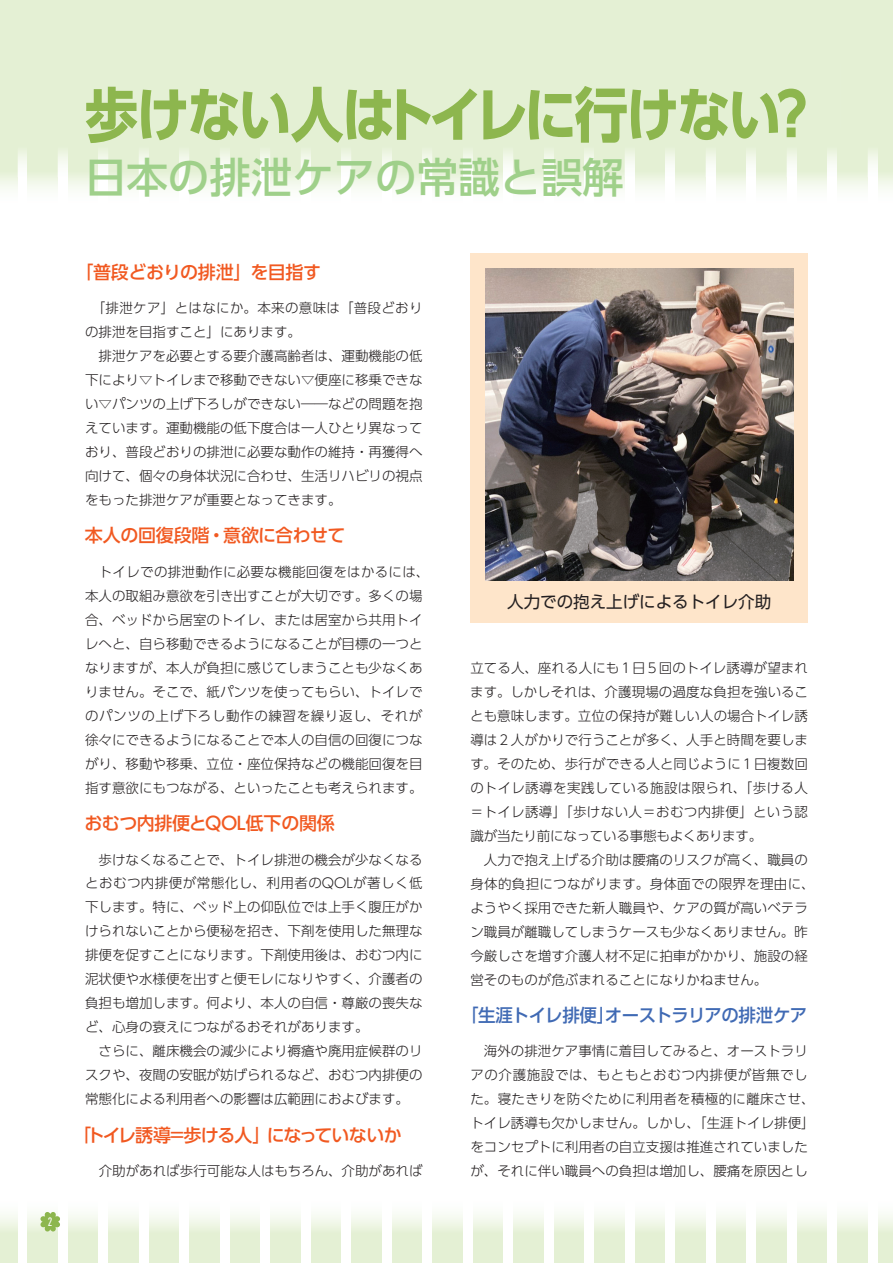
<style>
.page{position:relative;width:893px;height:1263px;background:#fff}
.page>*{position:absolute;margin:0;border:0;box-sizing:border-box;transform-origin:0 0}
.t1{font:700 59.25px "UD Shin Go Pr 6";letter-spacing:-.04em;color:#8db64e;scale:.9 1}
.t2{font:500 41.4px "UD Shin Go Pr 6";color:#9fd08a}
.t3{font:500 18px "UD Shin Go Pr 6";letter-spacing:-.03em;color:#f15921}
.t4{font:500 18px "UD Shin Go Pr 6";letter-spacing:-.035em;color:#406ab4}
.t5{font:500 18px "UD Shin Go Pr 6";letter-spacing:-.06em;color:#f15921}
.t6{font:16.5px "UD Shin Go Pr 6";color:#231f20}
.t7{font:300 13.5px/24px "UD Shin Go Pr 6";color:#231f20}
.t8{font:500 12px "DIN Cond";color:#fff}
</style>
<div class="page">
<img style="left:28px;top:1215px;width:29px;height:48px">
<div style="left:311px;top:0;width:30px;height:64px;background:#e4f0d4"></div>
<div style="left:635px;top:0;width:30px;height:64px;background:#e4f0d4"></div>
<div style="left:149px;top:0;width:30px;height:64px;background:#e4f0d4"></div>
<div style="left:473px;top:0;width:30px;height:64px;background:#e4f0d4"></div>
<div style="left:797px;top:0;width:30px;height:64px;background:#e4f0d4"></div>
<div style="left:68px;top:0;width:30px;height:64px;background:#e4f0d4"></div>
<div style="left:392px;top:0;width:30px;height:64px;background:#e4f0d4"></div>
<div style="left:716px;top:0;width:30px;height:64px;background:#e4f0d4"></div>
<div style="left:230px;top:0;width:30px;height:64px;background:#e4f0d4"></div>
<div style="left:554px;top:0;width:30px;height:64px;background:#e4f0d4"></div>
<div style="left:28px;top:0;width:29px;height:64px;background:#e4f0d4"></div>
<div style="left:352px;top:0;width:29px;height:64px;background:#e4f0d4"></div>
<div style="left:676px;top:0;width:29px;height:64px;background:#e4f0d4"></div>
<div style="left:190px;top:0;width:29px;height:64px;background:#e4f0d4"></div>
<div style="left:514px;top:0;width:29px;height:64px;background:#e4f0d4"></div>
<div style="left:838px;top:0;width:29px;height:64px;background:#e4f0d4"></div>
<div style="left:109px;top:0;width:29px;height:64px;background:#e4f0d4"></div>
<div style="left:433px;top:0;width:29px;height:64px;background:#e4f0d4"></div>
<div style="left:757px;top:0;width:29px;height:64px;background:#e4f0d4"></div>
<div style="left:271px;top:0;width:29px;height:64px;background:#e4f0d4"></div>
<div style="left:595px;top:0;width:29px;height:64px;background:#e4f0d4"></div>
<svg style="left:40px;top:1212px;width:20px;height:19px"></svg>
<div style="left:470px;top:253px;width:338px;height:370px;background:#fee5ca"></div>
<img style="left:485px;top:269px;width:308px;height:311px">
<p class="t8" style="left:48px;top:1214px;width:6px">2</p>
<h1 class="t1" style="left:85px;top:66px;width:817px">歩けない人はトイレに行けない？</h1>
<h2 class="t2" style="left:85px;top:144px;width:541px">日本の排泄ケアの常識と誤解</h2>
<h3 class="t3" style="left:75px;top:257px;width:247px">「普段どおりの排泄」を目指す</h3>
<p class="t7" style="left:85px;top:295px;width:339px">　「排泄ケア」とはなにか。本来の意味は「普段どおりの排泄を目指すこと」にあります。<br>　排泄ケアを必要とする要介護高齢者は、運動機能の低下により▽トイレまで移動できない▽便座に移乗できない▽パンツの上げ下ろしができない――などの問題を抱えています。運動機能の低下度合は一人ひとり異なっており、普段どおりの排泄に必要な動作の維持・再獲得へ向けて、個々の身体状況に合わせ、生活リハビリの視点をもった排泄ケアが重要となってきます。</p>
<h3 class="t3" style="left:85px;top:521px;width:262px">本人の回復段階・意欲に合わせて</h3>
<p class="t7" style="left:85px;top:559px;width:346px">　トイレでの排泄動作に必要な機能回復をはかるには、本人の取組み意欲を引き出すことが大切です。多くの場合、ベッドから居室のトイレ、または居室から共用トイレへと、自ら移動できるようになることが目標の一つとなりますが、本人が負担に感じてしまうことも少なくありません。そこで、紙パンツを使ってもらい、トイレでのパンツの上げ下ろし動作の練習を繰り返し、それが徐々にできるようになることで本人の自信の回復につながり、移動や移乗、立位・座位保持などの機能回復を目指す意欲にもつながる、といったことも考えられます。</p>
<h3 class="t3" style="left:85px;top:809px;width:252px">おむつ内排便とQOL低下の関係</h3>
<p class="t7" style="left:85px;top:847px;width:339px">　歩けなくなることで、トイレ排泄の機会が少なくなるとおむつ内排便が常態化し、利用者のQOLが著しく低下します。特に、ベッド上の仰臥位では上手く腹圧がかけられないことから便秘を招き、下剤を使用した無理な排便を促すことになります。下剤使用後は、おむつ内に泥状便や水様便を出すと便モレになりやすく、介護者の負担も増加します。何より、本人の自信・尊厳の喪失など、心身の衰えにつながるおそれがあります。<br>　さらに、離床機会の減少により褥瘡や廃用症候群のリスクや、夜間の安眠が妨げられるなど、おむつ内排便の常態化による利用者への影響は広範囲におよびます。</p>
<h3 class="t5" style="left:73px;top:1120px;width:330px">「トイレ誘導＝歩ける人」になっていないか</h3>
<p class="t7" style="left:85px;top:1159px;width:339px">　介助があれば歩行可能な人はもちろん、介助があれば</p>
<p class="t6" style="left:507px;top:588px;width:265px">人力での抱え上げによるトイレ介助</p>
<p class="t7" style="left:470px;top:655px;width:346px">立てる人、座れる人にも１日５回のトイレ誘導が望まれます。しかしそれは、介護現場の過度な負担を強いることも意味します。立位の保持が難しい人の場合トイレ誘導は２人がかりで行うことが多く、人手と時間を要します。そのため、歩行ができる人と同じように１日複数回のトイレ誘導を実践している施設は限られ、「歩ける人＝トイレ誘導」「歩けない人＝おむつ内排便」という認識が当たり前になっている事態もよくあります。<br>　人力で抱え上げる介助は腰痛のリスクが高く、職員の身体的負担につながります。身体面での限界を理由に、ようやく採用できた新人職員や、ケアの質が高いベテラン職員が離職してしまうケースも少なくありません。昨今厳しさを増す介護人材不足に拍車がかかり、施設の経営そのものが危ぶまれることになりかねません。</p>
<h3 class="t4" style="left:461px;top:1001px;width:348px">「生涯トイレ排便」オーストラリアの排泄ケア</h3>
<p class="t7" style="left:470px;top:1039px;width:346px">　海外の排泄ケア事情に着目してみると、オーストラリアの介護施設では、もともとおむつ内排便が皆無でした。寝たきりを防ぐために利用者を積極的に離床させ、トイレ誘導も欠かしません。しかし、「生涯トイレ排便」をコンセプトに利用者の自立支援は推進されていましたが、それに伴い職員への負担は増加し、腰痛を原因とし</p>
</div>
